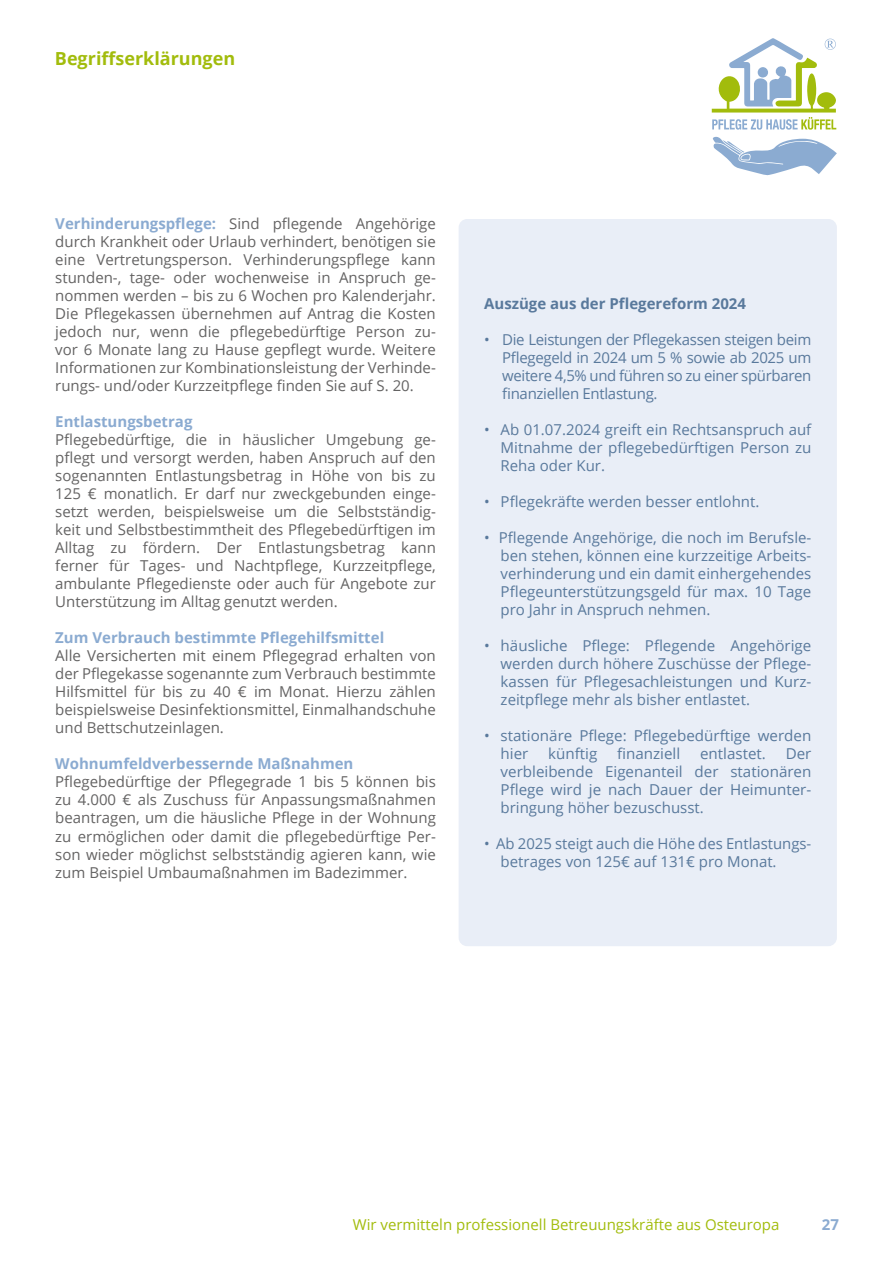
<style>
.page{position:relative;width:893px;height:1263px;background:#fff}
.page>*{position:absolute;margin:0;border:0;box-sizing:border-box;transform-origin:0 0}
.t1{font:700 18px "Open Sans";color:#a2bc0c}
.t2{font:15px/18px "Open Sans";color:#646363;text-align:justify}
.t3{font:15px/18px "Open Sans";color:#59799c;text-align:justify}
.t4{font:700 15px "Open Sans";color:#8babd1}
.t5{font:15px "Open Sans";color:#a2bc0c}
.t6{font:700 15px "Open Sans";color:#59799c}
.s1{font-weight:700;color:#8babd1}
</style>
<div class="page">
<svg style="left:712px;top:136px;width:125px;height:39px"></svg>
<svg style="left:712px;top:38px;width:124px;height:92px"></svg>
<div style="left:459px;top:219px;width:378px;height:727px;background:#e9eef7;border-radius:9px"></div>
<p class="t1" style="left:55px;top:46px;width:182px">Begriffserklärungen</p>
<p class="t2" style="left:55px;top:215px;width:382px"><span class="s1">Verhinderungspflege:</span> Sind pflegende Angehörige durch Krankheit oder Urlaub verhindert, benötigen sie eine Vertretungsperson. Verhinderungspflege kann stunden-, tage- oder wochenweise in Anspruch ge&shy;nommen werden – bis zu 6 Wochen pro Kalenderjahr.<br>Die Pflegekassen übernehmen auf Antrag die Kosten jedoch nur, wenn die pflegebedürftige Person zu&shy;vor 6 Monate lang zu Hause gepflegt wurde. Weitere Informationen zur Kombinationsleistung der Verhinde&shy;rungs- und/oder Kurzzeitpflege finden Sie auf S. 20.</p>
<p class="t4" style="left:55px;top:411px;width:139px">Entlastungsbetrag</p>
<p class="t2" style="left:55px;top:431px;width:382px">Pflegebedürftige, die in häuslicher Umgebung ge&shy;pflegt und versorgt werden, haben Anspruch auf den sogenannten Entlastungsbetrag in Höhe von bis zu 125 € monatlich. Er darf nur zweckgebunden einge&shy;setzt werden, beispielsweise um die Selbstständig&shy;keit und Selbstbestimmtheit des Pflegebedürftigen im Alltag zu fördern. Der Entlastungsbetrag kann ferner für Tages- und Nachtpflege, Kurzzeitpflege, ambulante Pflegedienste oder auch für Angebote zur Unterstützung im Alltag genutzt werden.</p>
<p class="t4" style="left:55px;top:627px;width:330px">Zum Verbrauch bestimmte Pflegehilfsmittel</p>
<p class="t2" style="left:55px;top:647px;width:382px">Alle Versicherten mit einem Pflegegrad erhalten von der Pflegekasse sogenannte zum Verbrauch bestimmte Hilfsmittel für bis zu 40 € im Monat. Hierzu zählen beispielsweise Desinfektionsmittel, Einmalhandschuhe und Bettschutzeinlagen.</p>
<p class="t4" style="left:55px;top:753px;width:300px">Wohnumfeldverbessernde Maßnahmen</p>
<p class="t2" style="left:55px;top:773px;width:382px">Pflegebedürftige der Pflegegrade 1 bis 5 können bis zu 4.000 € als Zuschuss für Anpassungsmaßnahmen beantragen, um die häusliche Pflege in der Wohnung zu ermöglichen oder damit die pflegebedürftige Per&shy;son wieder möglichst selbstständig agieren kann, wie zum Beispiel Umbaumaßnahmen im Badezimmer.</p>
<p class="t6" style="left:484px;top:293px;width:263px">Auszüge aus der Pflegereform 2024</p>
<p class="t3" style="left:502px;top:330px;width:311px;text-indent:-18px">• Die Leistungen der Pflegekassen steigen beim Pflegegeld in 2024 um 5 % sowie ab 2025 um weitere 4,5% und führen so zu einer spürbaren finanziellen Entlastung.</p>
<p class="t3" style="left:501px;top:420px;width:312px;text-indent:-16px">• Ab 01.07.2024 greift ein Rechtsanspruch auf Mitnahme der pflegebedürftigen Person zu Reha oder Kur.</p>
<p class="t3" style="left:484px;top:492px;width:277px">• Pflegekräfte werden besser entlohnt.</p>
<p class="t3" style="left:501px;top:528px;width:312px;text-indent:-16px">• Pflegende Angehörige, die noch im Berufsle&shy;ben stehen, können eine kurzzeitige Arbeits&shy;verhinderung und ein damit einhergehendes Pflegeunterstützungsgeld für max. 10 Tage pro Jahr in Anspruch nehmen.</p>
<p class="t3" style="left:501px;top:636px;width:312px;text-indent:-16px">• häusliche Pflege: Pflegende Angehörige werden durch höhere Zuschüsse der Pflege&shy;kassen für Pflegesachleistungen und Kurz&shy;zeitpflege mehr als bisher entlastet.</p>
<p class="t3" style="left:501px;top:726px;width:312px;text-indent:-16px">• stationäre Pflege: Pflegebedürftige werden hier</p>
<p class="t3" style="left:548px;top:744px;width:51px">künftig</p>
<p class="t3" style="left:617px;top:744px;width:65px">finanziell</p>
<p class="t3" style="left:700px;top:744px;width:67px">entlastet.</p>
<p class="t3" style="left:501px;top:744px;width:312px;text-indent:285px">Der verbleibende Eigenanteil der stationären Pflege wird je nach Dauer der Heimunter&shy;bringung höher bezuschusst.</p>
<p class="t3" style="left:501px;top:834px;width:312px;text-indent:-16px">• Ab 2025 steigt auch die Höhe des Entlastungs&shy;betrages von 125€ auf 131€ pro Monat.</p>
<p class="t5" style="left:353px;top:1219px;width:428px">Wir vermitteln professionell Betreuungskräfte aus Osteuropa</p>
<p class="t4" style="left:822px;top:1219px;width:19px">27</p>
</div>
